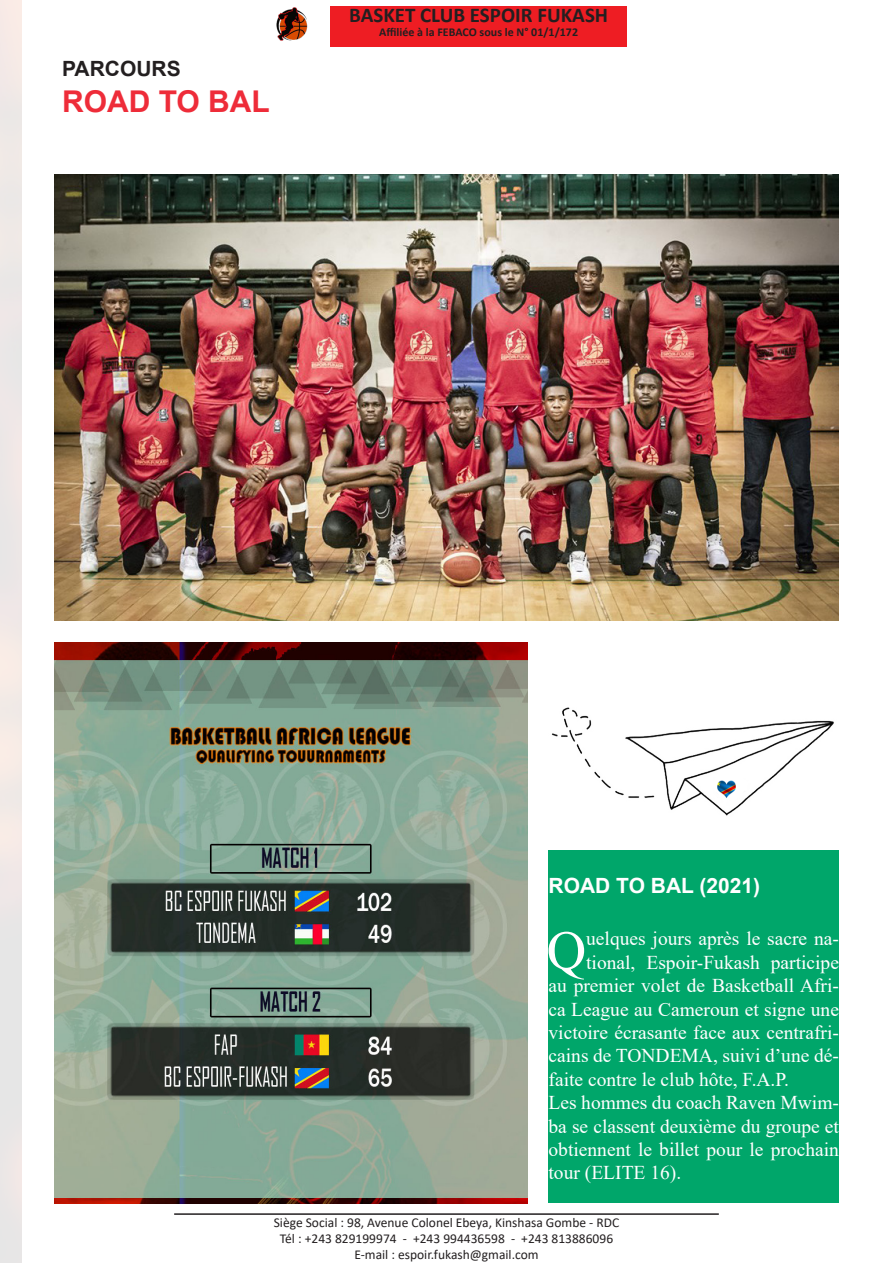
<style>
.page{position:relative;width:893px;height:1263px;background:#fff}
.page>*{position:absolute;margin:0;border:0;box-sizing:border-box;transform-origin:0 0}
.t1{font:54.9px "Times New Roman";color:#fff}
.t2{font:700 30px "Arial";color:#ee2c39}
.t3{font:700 21px "Calibri";color:#231f20}
.t4{font:700 21px "Arial";color:#fff}
.t5{font:700 21px "Arial";color:#231f20}
.t6{font:19.5px/23.4px "Times New Roman";color:#fff;text-align:justify}
.t7{font:13.5px/16.2px "Calibri";color:#231f20;text-align:center}
.t8{font:700 12px "Calibri";color:#231f20}
</style>
<div class="page">
<img style="left:276px;top:7px;width:32px;height:34px">
<div style="left:331px;top:6px;width:296px;height:41px;background:#ee1d23"></div>
<hr style="left:174px;top:1213px;width:545px;height:2px;background:#231f20">
<div style="left:549px;top:850px;width:290px;height:353px;background:#00a66a"></div>
<img style="left:54px;top:174px;width:785px;height:447px">
<img style="left:54px;top:642px;width:473px;height:561px">
<img style="left:551px;top:707px;width:283px;height:109px">
<p class="t5" style="left:62px;top:54px;width:120px">PARCOURS</p>
<p class="t2" style="left:62px;top:80px;width:209px">ROAD TO BAL</p>
<p class="t3" style="left:349px;top:0;width:261px">BASKET CLUB ESPOIR FUKASH</p>
<p class="t8" style="left:379px;top:24px;width:200px">Affiliée à la FEBACO sous le N° 01/1/172</p>
<p class="t4" style="left:549px;top:871px;width:213px">ROAD TO BAL (2021)</p>
<p class="t1" style="left:547px;top:912px;width:41px">Q</p>
<p class="t6" style="left:586px;top:926px;width:254px">uelques jours après le sacre na-</p>
<p class="t6" style="left:586px;top:950px;width:254px">tional, Espoir-Fukash participe</p>
<p class="t6" style="left:549px;top:973px;width:292px">au premier volet de Basketball Afri-</p>
<p class="t6" style="left:549px;top:997px;width:292px">ca League au Cameroun et signe une</p>
<p class="t6" style="left:549px;top:1020px;width:292px">victoire écrasante face aux centrafri-</p>
<p class="t6" style="left:549px;top:1043px;width:292px">cains de TONDEMA, suivi d’une dé-</p>
<p class="t6" style="left:549px;top:1067px;width:242px">faite contre le club hôte, F.A.P.</p>
<p class="t6" style="left:549px;top:1090px;width:292px">Les hommes du coach Raven Mwim&shy;ba se classent deuxième du groupe et obtiennent le billet pour le prochain tour (ELITE 16).</p>
<p class="t7" style="left:274px;top:1213px;width:347px">Siège Social : 98, Avenue Colonel Ebeya, Kinshasa Gombe - RDC<br>Tél : +243 829199974 - +243 994436598 - +243 813886096<br>E-mail : espoir.fukash@gmail.com</p>
</div>
